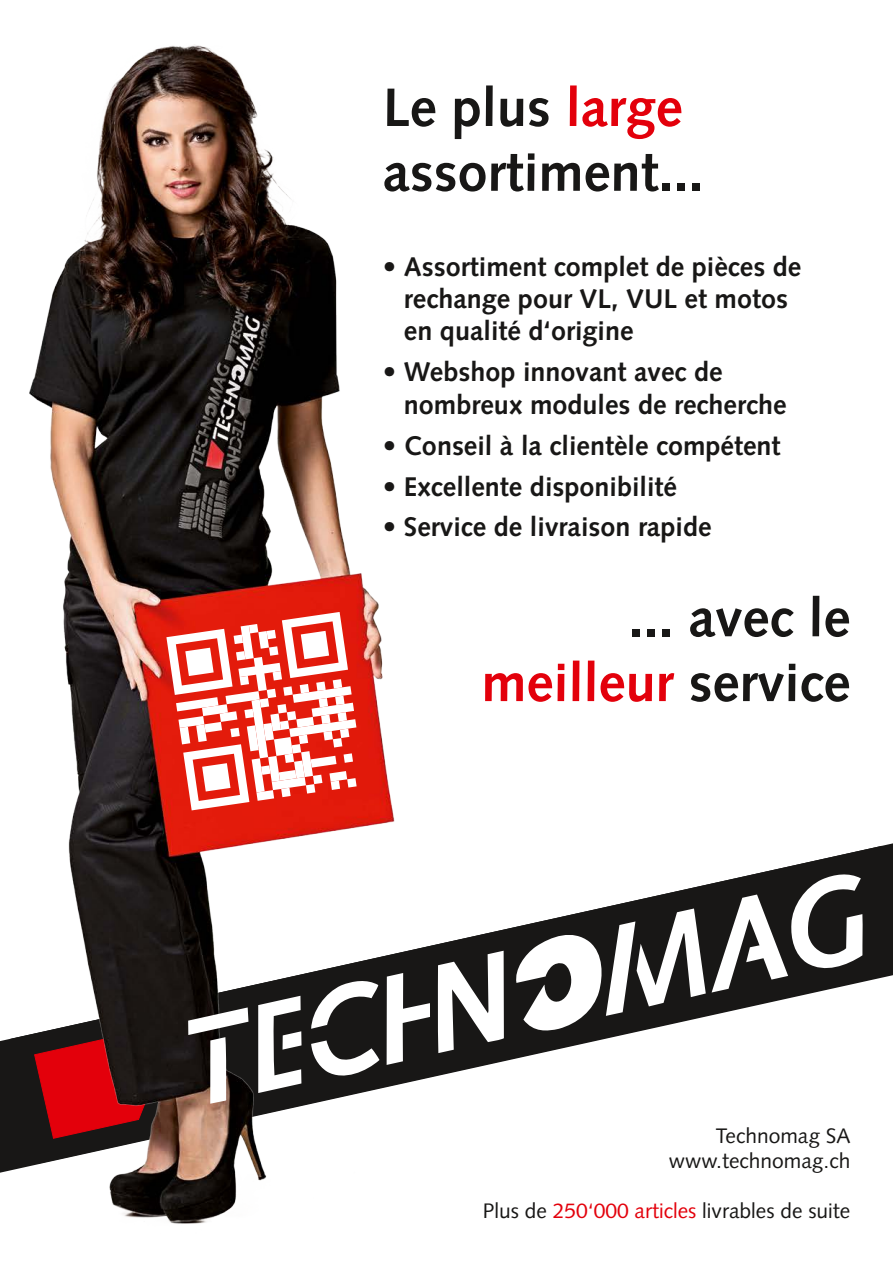
<style>
.page{position:relative;width:893px;height:1263px;background:#fff}
.page>*{position:absolute;margin:0;border:0;box-sizing:border-box;transform-origin:0 0}
.t1{font:700 54px/64.8px "Syntax";color:#181716}
.t2{font:700 27px/32.4px "Syntax";color:#181716}
.t3{font:21px/25.2px "Syntax";color:#181716;text-align:right}
.s1{color:#e3000b}
</style>
<div class="page">
<svg style="left:0;top:843px;width:893px;height:330px"></svg>
<svg style="left:10px;top:845px;width:872px;height:319px"></svg>
<img style="left:13px;top:44px;width:444px;height:1180px">
<svg style="left:311px;top:979px;width:67px;height:50px"></svg>
<svg style="left:438px;top:951px;width:66px;height:102px"></svg>
<svg style="left:387px;top:973px;width:43px;height:92px"></svg>
<svg style="left:712px;top:872px;width:151px;height:120px"></svg>
<svg style="left:34px;top:1007px;width:214px;height:132px;background:#6f3433"></svg>
<svg style="left:258px;top:996px;width:44px;height:97px"></svg>
<svg style="left:311px;top:1040px;width:68px;height:41px"></svg>
<svg style="left:514px;top:908px;width:192px;height:125px"></svg>
<svg style="left:166px;top:612px;width:191px;height:198px"></svg>
<h1 class="t1" style="left:383px;top:75px;width:322px">Le plus <span class="s1">large </span>assortiment...</h1>
<p class="t2" style="left:404px;top:250px;width:399px;text-indent:-21px">• Assortiment complet de pièces de rechange pour VL, VUL et motos en qualité d‘origine</p>
<p class="t2" style="left:404px;top:356px;width:384px;text-indent:-21px">• Webshop innovant avec de nombreux modules de recherche</p>
<p class="t2" style="left:383px;top:429px;width:399px">• Conseil à la clientèle compétent</p>
<p class="t2" style="left:383px;top:470px;width:296px">• Excellente disponibilité</p>
<p class="t2" style="left:383px;top:511px;width:330px">• Service de livraison rapide</p>
<h1 class="t1" style="left:481px;top:586px;width:370px;text-align:right">... avec le <span class="s1">meilleur</span> service</h1>
<p class="t3" style="left:669px;top:1123px;width:183px">Technomag SA www.technomag.ch</p>
<p class="t3" style="left:483px;top:1198px;width:369px">Plus de <span class="s1">250‘000 articles</span> livrables de suite</p>
</div>
